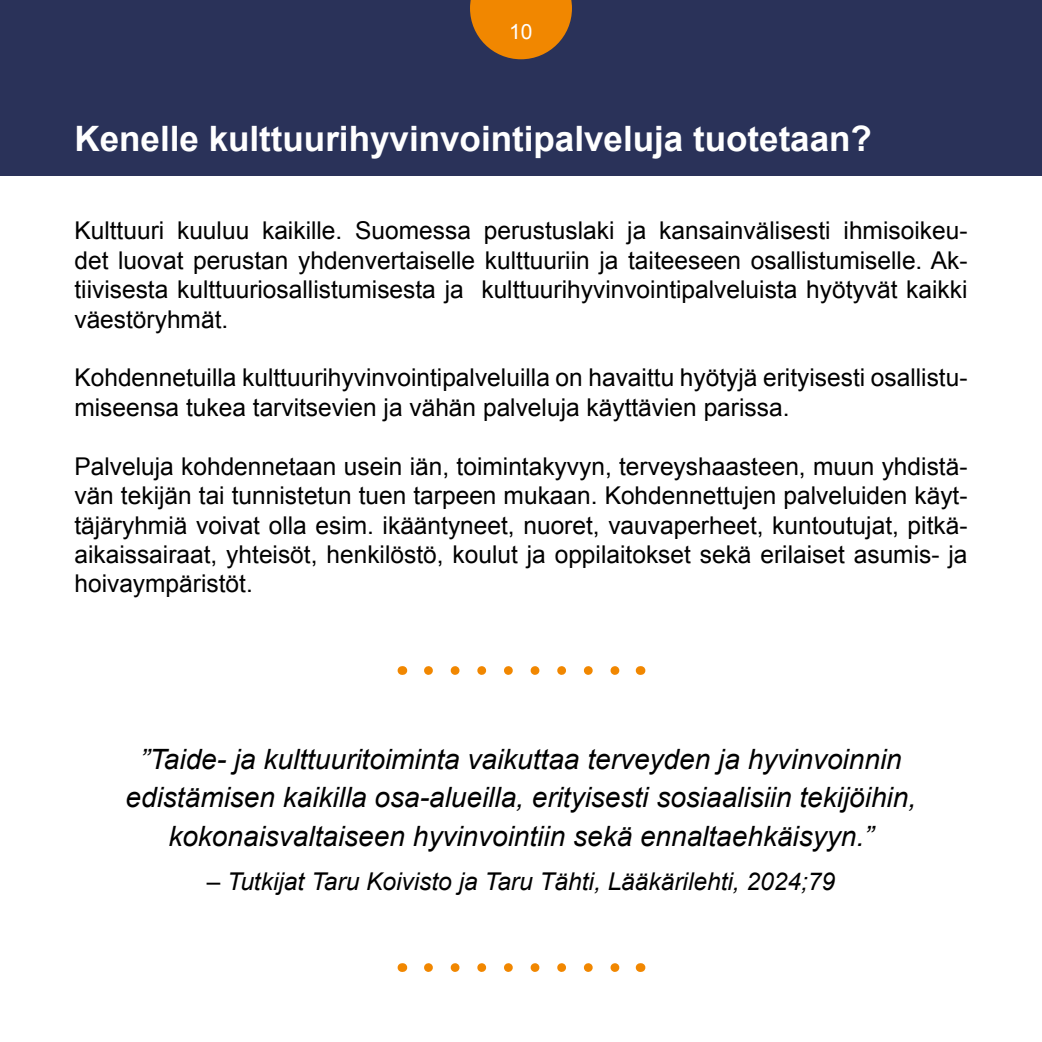
<style>
.page{position:relative;width:1042px;height:1042px;background:#fff}
.page>*{position:absolute;margin:0;border:0;box-sizing:border-box;transform-origin:0 0}
.t1{font:700 35px "Arial";color:#fff}
.P_sitaatti{font:italic 28px/38.5px "Arial";color:#000;text-align:center}
.t2{font:24.5px/29.4px "Arial";color:#000;text-align:justify}
.P_sitaatti_kuirsiivi{font:italic 24.5px "Arial";color:#000}
.t3{font:21px "Arial";color:#fff}
</style>
<div class="page">
<div style="left:0;top:0;width:1042px;height:175px;background:#2a3259"></div>
<svg style="left:470px;top:0;width:102px;height:59px"></svg>
<svg style="left:428px;top:666px;width:192px;height:9px"></svg>
<svg style="left:428px;top:963px;width:192px;height:9px"></svg>
<p class="t3" style="left:509px;top:18px;width:25px">10</p>
<h1 class="t1" style="left:74px;top:116px;width:799px">Kenelle kulttuurihyvinvointipalveluja tuotetaan?</h1>
<p class="t2" style="left:74px;top:216px;width:894px">Kulttuuri kuuluu kaikille. Suomessa perustuslaki ja kansainvälisesti ihmisoikeu&shy;det luovat perustan yhdenvertaiselle kulttuuriin ja taiteeseen osallistumiselle. Ak&shy;tiivisesta kulttuuriosallistumisesta ja kulttuurihyvinvointipalveluista hyötyvät kaikki väestöryhmät.</p>
<p class="t2" style="left:74px;top:363px;width:894px">Kohdennetuilla kulttuurihyvinvointipalveluilla on havaittu hyötyjä erityisesti osallistu&shy;miseensa tukea tarvitsevien ja vähän palveluja käyttävien parissa.</p>
<p class="t2" style="left:74px;top:452px;width:894px">Palveluja kohdennetaan usein iän, toimintakyvyn, terveyshaasteen, muun yhdistä&shy;vän tekijän tai tunnistetun tuen tarpeen mukaan. Kohdennettujen palveluiden käyt&shy;täjäryhmiä voivat olla esim. ikääntyneet, nuoret, vauvaperheet, kuntoutujat, pitkä&shy;aikaissairaat, yhteisöt, henkilöstö, koulut ja oppilaitokset sekä erilaiset asumis- ja hoivaympäristöt.</p>
<p class="P_sitaatti" style="left:126px;top:740px;width:792px">”Taide- ja kulttuuritoiminta vaikuttaa terveyden ja hyvinvoinnin edistämisen kaikilla osa-alueilla, erityisesti sosiaalisiin tekijöihin, kokonaisvaltaiseen hyvinvointiin sekä ennaltaehkäisyyn.”</p>
<p class="P_sitaatti_kuirsiivi" style="left:207px;top:865px;width:630px">– Tutkijat Taru Koivisto ja Taru Tähti, Lääkärilehti, 2024;79</p>
</div>
